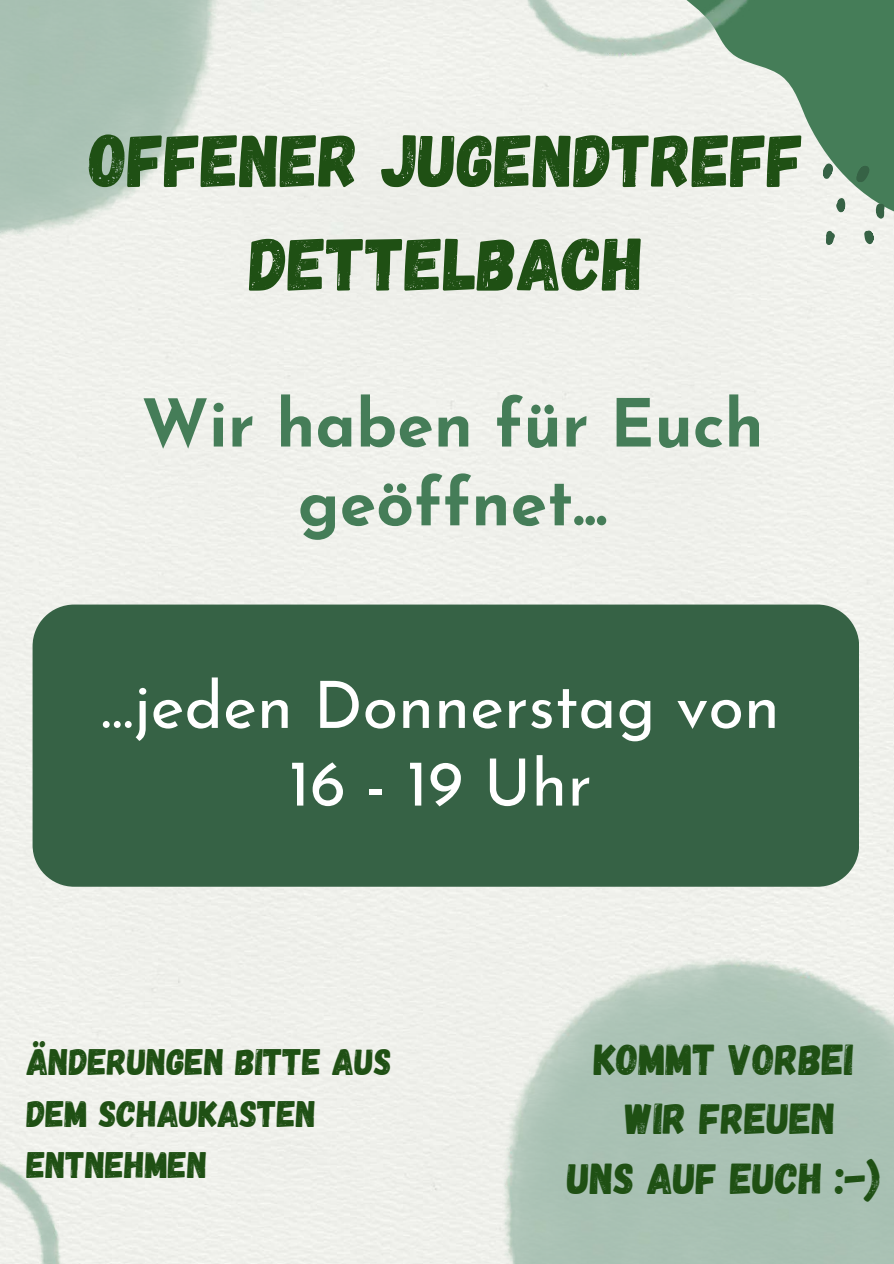
<style>
.page{position:relative;width:894px;height:1264px;background:#fff}
.page>*{position:absolute;margin:0;border:0;box-sizing:border-box;transform-origin:0 0}
.t1{font:74.4px/103.5px "Gagalin";color:#1f5014;text-align:center}
.t2{font:700 66px/78.8px "Josefin Sans";color:#457d58;text-align:center}
.t3{font:65.1px/77.7px "Josefin Sans";color:#fff;text-align:center}
.t4{font:43.2px/59.7px "Gagalin";color:#1f5014;text-align:center}
.t5{font:36.9px/51.4px "Gagalin";color:#1f5014}
</style>
<div class="page">
<div style="left:0;top:0;width:893px;height:1263px;background:#eff0eb"></div>
<img style="left:500px;top:955px;width:393px;height:308px">
<svg style="left:0;top:1127px;width:1px;height:27px"></svg>
<img style="left:0;top:0;width:220px;height:238px">
<img style="left:0;top:1154px;width:65px;height:109px">
<svg style="left:604px;top:0;width:289px;height:224px;background:#b7cabb"></svg>
<img style="left:513px;top:0;width:270px;height:59px">
<svg style="left:822px;top:163px;width:10px;height:16px"></svg>
<svg style="left:856px;top:166px;width:13px;height:17px"></svg>
<svg style="left:835px;top:198px;width:10px;height:15px"></svg>
<svg style="left:875px;top:204px;width:9px;height:15px"></svg>
<svg style="left:825px;top:231px;width:10px;height:14px"></svg>
<svg style="left:863px;top:230px;width:10px;height:14px"></svg>
<div style="left:33px;top:604px;width:825px;height:282px;background:#366245;border-radius:42px"></div>
<h1 class="t1" style="left:89px;top:105px;width:716px">OFFENER JUGENDTREFF<br>DETTELBACH</h1>
<h2 class="t2" style="left:141px;top:390px;width:623px">Wir haben für Euch geöffnet...</h2>
<h3 class="t3" style="left:101px;top:672px;width:680px">...jeden Donnerstag von<br>16 - 19 Uhr</h3>
<p class="t5" style="left:27px;top:1034px;width:366px">ÄNDERUNGEN BITTE AUS<br>DEM SCHAUKASTEN<br>ENTNEHMEN</p>
<p class="t4" style="left:567px;top:1027px;width:314px">KOMMT VORBEI<br>WIR FREUEN<br>UNS AUF EUCH :-)</p>
</div>
